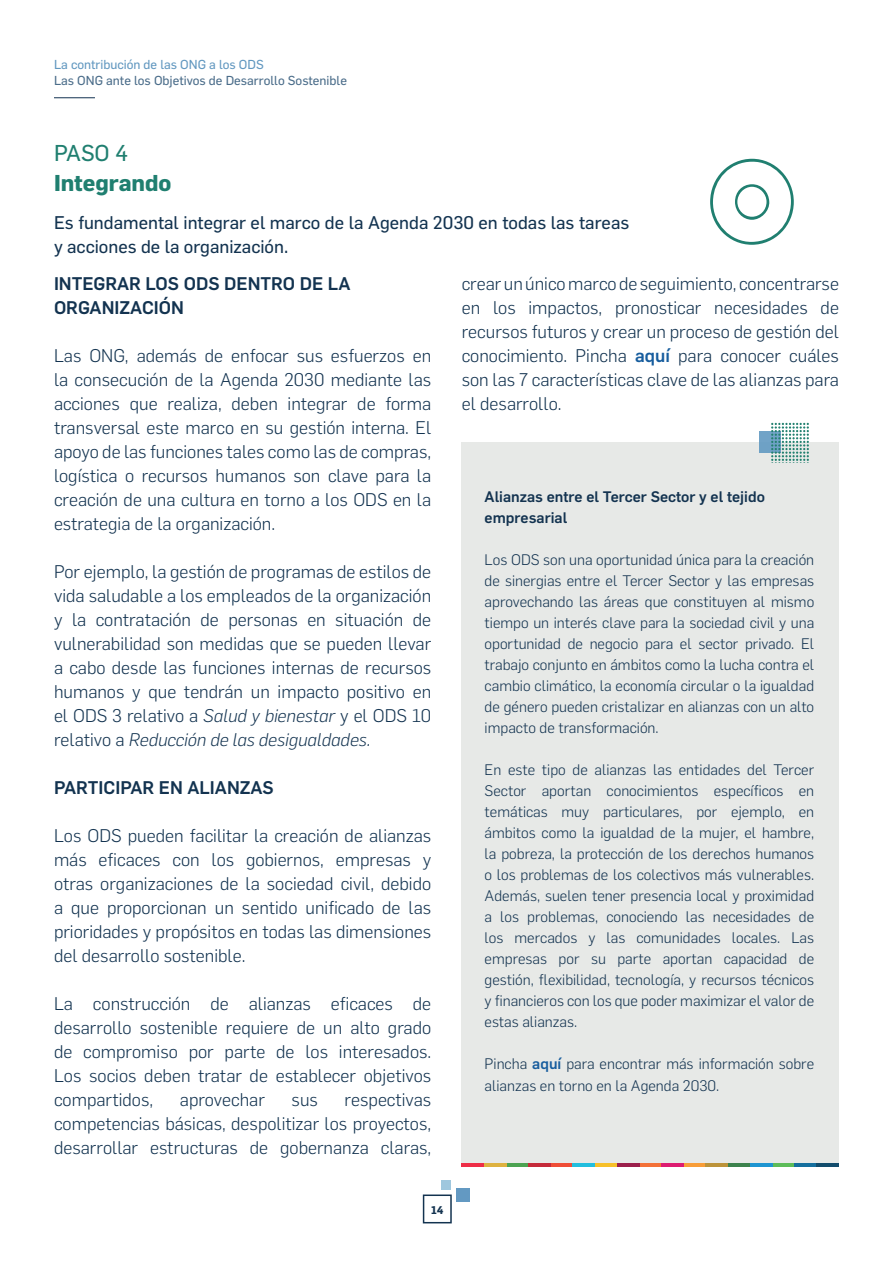
<style>
.page{position:relative;width:893px;height:1263px;background:#fff}
.page>*{position:absolute;margin:0;border:0;box-sizing:border-box;transform-origin:0 0}
.t1{font:700 22.5px "Flama";color:#207f70}
.t2{font:22.5px "Flama Basic";color:#207f70}
.t3{font:300 18px/24px "Flama";color:#133350;text-align:justify}
.t4{font:18px/24px "Flama Basic";color:#133350}
.t5{font:500 18px/24px "Flama";color:#133350}
.t6{font:300 15px/21px "Flama";color:#133350;text-align:justify}
.t7{font:500 15px/21px "Flama";color:#133350}
.t8{font:12.75px "Flama Basic";color:#4b6d8a}
.t9{font:12.75px "Flama Basic";color:#6298c0}
.t10{font:700 10.95px "Flama";color:#133350}
.s1{font-style:italic}
.s2{font-weight:500;color:#175d9e}
</style>
<div class="page">
<div style="left:423px;top:1194px;width:29px;height:29px;border:2px solid #133350"></div>
<div style="left:456px;top:1188px;width:13px;height:14px;background:#6399c2"></div>
<div style="left:441px;top:1180px;width:10px;height:10px;background:#9fc7de"></div>
<svg style="left:710px;top:159px;width:84px;height:86px"></svg>
<div style="left:462px;top:442px;width:377px;height:724px;background:#e7e9e7"></div>
<div style="left:759px;top:432px;width:22px;height:21px;background:#6ea1c5"></div>
<svg style="left:771px;top:423px;width:38px;height:38px"></svg>
<hr style="left:462px;top:1163px;width:22px;height:3px;background:#ee2d47">
<hr style="left:506px;top:1163px;width:22px;height:3px;background:#4ca352">
<hr style="left:550px;top:1163px;width:23px;height:3px;background:#ef4d37">
<hr style="left:595px;top:1163px;width:22px;height:3px;background:#f7c029">
<hr style="left:639px;top:1163px;width:22px;height:3px;background:#f37138">
<hr style="left:684px;top:1163px;width:22px;height:3px;background:#f89d38">
<hr style="left:728px;top:1163px;width:22px;height:3px;background:#3c824d">
<hr style="left:772px;top:1163px;width:23px;height:3px;background:#5dbc59">
<hr style="left:484px;top:1163px;width:22px;height:3px;background:#deb240">
<hr style="left:528px;top:1163px;width:22px;height:3px;background:#c52a3a">
<hr style="left:573px;top:1163px;width:22px;height:3px;background:#22bede">
<hr style="left:617px;top:1163px;width:22px;height:3px;background:#9b1f4b">
<hr style="left:661px;top:1163px;width:23px;height:3px;background:#dd1c71">
<hr style="left:706px;top:1163px;width:22px;height:3px;background:#bc933a">
<hr style="left:750px;top:1163px;width:22px;height:3px;background:#1f95d1">
<hr style="left:795px;top:1163px;width:22px;height:3px;background:#156f9e">
<hr style="left:817px;top:1163px;width:22px;height:3px;background:#124c6c">
<hr style="left:54px;top:97px;width:41px;height:1px;background:#123251">
<p class="t9" style="left:54px;top:55px;width:211px">La contribución de las ONG a los ODS</p>
<p class="t8" style="left:54px;top:72px;width:294px">Las ONG ante los Objetivos de Desarrollo Sostenible</p>
<p class="t2" style="left:54px;top:137px;width:76px">PASO 4</p>
<p class="t1" style="left:54px;top:167px;width:119px">Integrando</p>
<p class="t4" style="left:54px;top:210px;width:577px">Es fundamental integrar el marco de la Agenda 2030 en todas las tareas y acciones de la organización.</p>
<p class="t5" style="left:54px;top:271px;width:298px">INTEGRAR LOS ODS DENTRO DE LA<br>ORGANIZACIÓN</p>
<p class="t3" style="left:54px;top:343px;width:379px">Las ONG, además de enfocar sus esfuerzos en la consecución de la Agenda 2030 mediante las acciones que realiza, deben integrar de forma transversal este marco en su gestión interna. El apoyo de las funciones tales como las de compras, logística o recursos humanos son clave para la creación de una cultura en torno a los ODS en la estrategia de la organización.</p>
<p class="t3" style="left:54px;top:559px;width:379px">Por ejemplo, la gestión de programas de estilos de vida saludable a los empleados de la organización y la contratación de personas en situación de vulnerabilidad son medidas que se pueden llevar a cabo desde las funciones internas de recursos humanos y que tendrán un impacto positivo en el ODS 3 relativo a <span class="s1">Salud y bienestar</span> y el ODS 10 relativo a <span class="s1">Reducción de las desigualdades.</span></p>
<p class="t5" style="left:54px;top:775px;width:221px">PARTICIPAR EN ALIANZAS</p>
<p class="t3" style="left:54px;top:823px;width:379px">Los ODS pueden facilitar la creación de alianzas más eficaces con los gobiernos, empresas y otras organizaciones de la sociedad civil, debido a que proporcionan un sentido unificado de las prioridades y propósitos en todas las dimensiones del desarrollo sostenible.</p>
<p class="t3" style="left:54px;top:991px;width:379px">La construcción de alianzas eficaces de desarrollo sostenible requiere de un alto grado de compromiso por parte de los interesados.<br>Los socios deben tratar de establecer objetivos compartidos,</p>
<p class="t3" style="left:462px;top:271px;width:379px">crear un único marco de seguimiento, concentrarse en los impactos, pronosticar necesidades de recursos futuros y crear un proceso de gestión del conocimiento. Pincha <span class="s2">aquí</span> para conocer cuáles son las 7 características clave de las alianzas para el desarrollo.</p>
<p class="t7" style="left:485px;top:485px;width:282px">Alianzas entre el Tercer Sector y el tejido empresarial</p>
<p class="t6" style="left:485px;top:548px;width:331px">Los ODS son una oportunidad única para la creación de sinergias entre el Tercer Sector y las empresas aprovechando las áreas que constituyen al mismo tiempo un interés clave para la sociedad civil y una oportunidad de negocio para el sector privado. El trabajo conjunto en ámbitos como la lucha contra el cambio climático, la economía circular o la igualdad de género pueden cristalizar en alianzas con un alto impacto de transformación.</p>
<p class="t6" style="left:485px;top:758px;width:331px">En este tipo de alianzas las entidades del Tercer Sector aportan conocimientos específicos en temáticas muy particulares, por ejemplo, en ámbitos como la igualdad de la mujer, el hambre, la pobreza, la protección de los derechos humanos o los problemas de los colectivos más vulnerables.<br>Además, suelen tener presencia local y proximidad a los problemas, conociendo las necesidades de los mercados y las comunidades locales. Las empresas por su parte aportan capacidad de gestión, flexibilidad, tecnología, y recursos técnicos y financieros con los que poder maximizar el valor de estas alianzas.</p>
<p class="t6" style="left:485px;top:1052px;width:331px;line-height:21.6px">Pincha <span class="s2">aquí</span> para encontrar más información sobre alianzas en torno en la Agenda 2030.</p>
<p class="t3" style="left:180px;top:1087px;width:86px">aprovechar</p>
<p class="t3" style="left:292px;top:1087px;width:28px">sus</p>
<p class="t3" style="left:54px;top:1087px;width:379px;text-indent:291px">respectivas competencias básicas, despolitizar los proyectos, desarrollar estructuras de gobernanza claras,</p>
<p class="t10" style="left:431px;top:1202px;width:14px">14</p>
</div>
